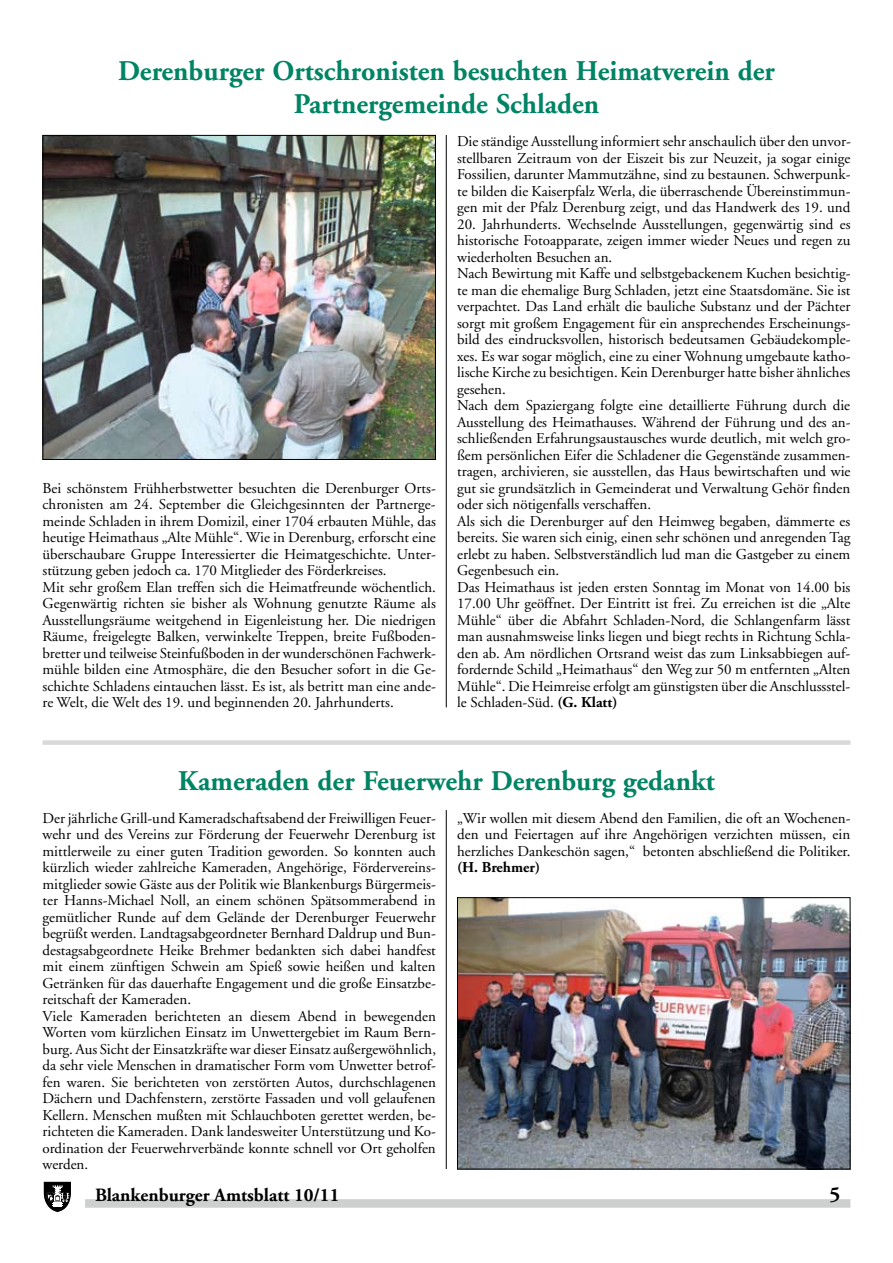
<style>
.page{position:relative;width:893px;height:1263px;background:#fff}
.page>*{position:absolute;margin:0;border:0;box-sizing:border-box;transform-origin:0 0}
.t1{font:700 28.5px/33px "Adobe Garamond";color:#008464;text-align:center}
.t2{font:700 21px "Adobe Garamond";color:#000}
.t3{font:700 18.75px "Adobe Garamond";color:#000}
.t4{font:15px/16.5px "Adobe Garamond";color:#000}
.t5{font:700 15px "Adobe Garamond";color:#000}
.s1{font-weight:700}
</style>
<div class="page">
<svg style="left:43px;top:1182px;width:28px;height:30px"></svg>
<svg style="left:44px;top:1182px;width:26px;height:29px"></svg>
<div style="left:85px;top:1199px;width:765px;height:9px;background:#cecfcf"></div>
<div style="left:43px;top:740px;width:807px;height:5px;background:#d9d9da"></div>
<img style="left:45px;top:137px;width:389px;height:321px">
<div style="left:43px;top:135px;width:393px;height:325px;border:1px solid #000"></div>
<img style="left:459px;top:899px;width:389px;height:268px">
<div style="left:457px;top:897px;width:393px;height:272px;border:1px solid #000"></div>
<hr style="left:446px;top:135px;width:1px;height:572px;background:#000">
<hr style="left:446px;top:810px;width:1px;height:359px;background:#000">
<h1 class="t1" style="left:118px;top:55px;width:658px">Derenburger Ortschronisten besuchten Heimatverein der<br>Partnergemeinde Schladen</h1>
<p class="t4" style="left:43px;top:480px;width:395px">Bei schönstem Frühherbstwetter besuchten die Derenburger Orts&shy;chronisten am 24. September die Gleichgesinnten der Partnerge&shy;meinde Schladen in ihrem Domizil, einer 1704 erbauten Mühle, das heutige Heimathaus „Alte Mühle“. Wie in Derenburg, erforscht eine überschaubare Gruppe Interessierter die Heimatgeschichte. Unter&shy;stützung geben jedoch ca. 170 Mitglieder des Förderkreises.<br>Mit sehr großem Elan treffen sich die Heimatfreunde wöchentlich.<br>Gegenwärtig richten sie bisher als Wohnung genutzte Räume als Ausstellungsräume weitgehend in Eigenleistung her. Die niedrigen Räume, freigelegte Balken, verwinkelte Treppen, breite Fußboden&shy;bretter und teilweise Steinfußboden in der wunderschönen Fachwerk&shy;mühle bilden eine Atmosphäre, die den Besucher sofort in die Ge&shy;schichte Schladens eintauchen lässt. Es ist, als betritt man eine ande&shy;re Welt, die Welt des 19. und beginnenden 20. Jahrhunderts.</p>
<p class="t4" style="left:457px;top:134px;width:395px;text-align:justify">Die ständige Ausstellung informiert sehr anschaulich über den unvor&shy;stellbaren Zeitraum von der Eiszeit bis zur Neuzeit, ja sogar einige Fossilien, darunter Mammutzähne, sind zu bestaunen. Schwerpunk&shy;te bilden die Kaiserpfalz Werla, die überraschende Übereinstimmun&shy;gen mit der Pfalz Derenburg zeigt, und das Handwerk des 19. und</p>
<p class="t4" style="left:457px;top:216px;width:395px">20. Jahrhunderts. Wechselnde Ausstellungen, gegenwärtig sind es historische Fotoapparate, zeigen immer wieder Neues und regen zu wiederholten Besuchen an.<br>Nach Bewirtung mit Kaffe und selbstgebackenem Kuchen besichtig&shy;te man die ehemalige Burg Schladen, jetzt eine Staatsdomäne. Sie ist verpachtet. Das Land erhält die bauliche Substanz und der Pächter sorgt mit großem Engagement für ein ansprechendes Erscheinungs&shy;bild des eindrucksvollen, historisch bedeutsamen Gebäudekomple&shy;xes. Es war sogar möglich, eine zu einer Wohnung umgebaute katho&shy;lische Kirche zu besichtigen. Kein Derenburger hatte bisher ähnliches gesehen.<br>Nach dem Spaziergang folgte eine detaillierte Führung durch die Ausstellung des Heimathauses. Während der Führung und des an&shy;schließenden Erfahrungsaustausches wurde deutlich, mit welch gro&shy;ßem persönlichen Eifer die Schladener die Gegenstände zusammen&shy;tragen, archivieren, sie ausstellen, das Haus bewirtschaften und wie gut sie grundsätzlich in Gemeinderat und Verwaltung Gehör finden oder sich nötigenfalls verschaffen.<br>Als sich die Derenburger auf den Heimweg begaben, dämmerte es bereits. Sie waren sich einig, einen sehr schönen und anregenden Tag erlebt zu haben. Selbstverständlich lud man die Gastgeber zu einem Gegenbesuch ein.<br>Das Heimathaus ist jeden ersten Sonntag im Monat von 14.00 bis 17.00 Uhr geöffnet. Der Eintritt ist frei. Zu erreichen ist die „Alte Mühle“ über die Abfahrt Schladen-Nord, die Schlangenfarm lässt man ausnahmsweise links liegen und biegt rechts in Richtung Schla&shy;den ab. Am nördlichen Ortsrand weist das zum Linksabbiegen auf&shy;fordernde Schild „Heimathaus“ den Weg zur 50 m entfernten „Alten Mühle“. Die Heimreise erfolgt am günstigsten über die Anschlussstel&shy;le Schladen-Süd. <span class="s1">(G. Klatt)</span></p>
<h1 class="t1" style="left:178px;top:765px;width:538px">Kameraden der Feuerwehr Derenburg gedankt</h1>
<p class="t4" style="left:43px;top:810px;width:395px">Der jährliche Grill-und Kameradschaftsabend der Freiwilligen Feuer&shy;wehr und des Vereins zur Förderung der Feuerwehr Derenburg ist mittlerweile zu einer guten Tradition geworden. So konnten auch kürzlich wieder zahlreiche Kameraden, Angehörige, Fördervereins&shy;mitglieder sowie Gäste aus der Politik wie Blankenburgs Bürgermeis&shy;ter Hanns-Michael Noll, an einem schönen Spätsommerabend in gemütlicher Runde auf dem Gelände der Derenburger Feuerwehr begrüßt werden. Landtagsabgeordneter Bernhard Daldrup und Bun&shy;destagsabgeordnete Heike Brehmer bedankten sich dabei handfest mit einem zünftigen Schwein am Spieß sowie heißen und kalten Getränken für das dauerhafte Engagement und die große Einsatzbe&shy;reitschaft der Kameraden.<br>Viele Kameraden berichteten an diesem Abend in bewegenden Worten vom kürzlichen Einsatz im Unwettergebiet im Raum Bern&shy;burg. Aus Sicht der Einsatzkräfte war dieser Einsatz außergewöhnlich, da sehr viele Menschen in dramatischer Form vom Unwetter betrof&shy;fen waren. Sie berichteten von zerstörten Autos, durchschlagenen Dächern und Dachfenstern, zerstörte Fassaden und voll gelaufenen Kellern. Menschen mußten mit Schlauchboten gerettet werden, be&shy;richteten die Kameraden. Dank landesweiter Unterstützung und Ko&shy;ordination der Feuerwehrverbände konnte schnell vor Ort geholfen werden.</p>
<p class="t4" style="left:457px;top:810px;width:395px;text-align:justify">„Wir wollen mit diesem Abend den Familien, die oft an Wochenen&shy;den und Feiertagen auf ihre Angehörigen verzichten müssen, ein herzliches Dankeschön sagen,“ betonten abschließend die Politiker.</p>
<p class="t5" style="left:457px;top:859px;width:85px">(H. Brehmer)</p>
<p class="t3" style="left:95px;top:1185px;width:246px">Blankenburger Amtsblatt 10/11</p>
<h2 class="t2" style="left:829px;top:1183px;width:12px">5</h2>
</div>
